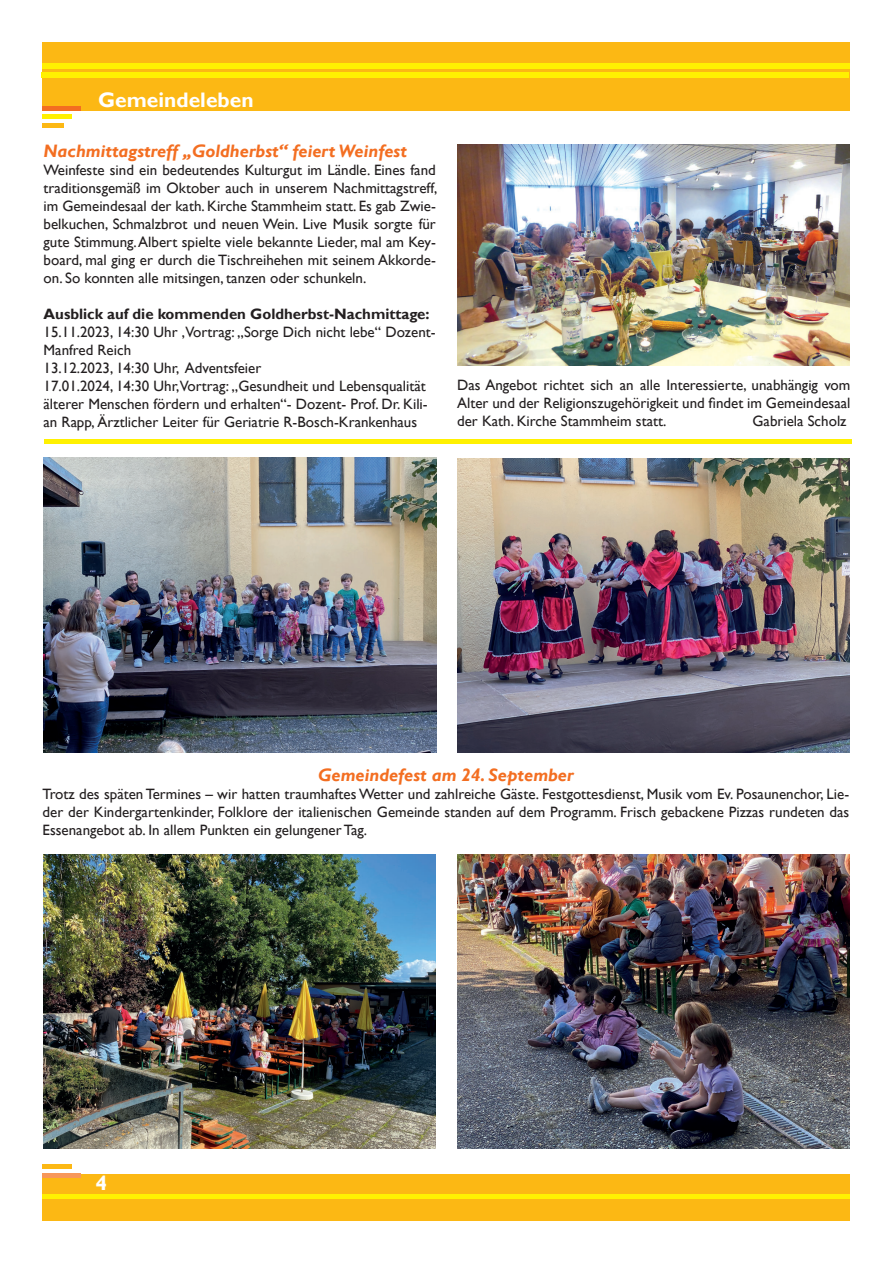
<style>
.page{position:relative;width:893px;height:1263px;background:#fff}
.page>*{position:absolute;margin:0;border:0;box-sizing:border-box;transform-origin:0 0}
.Seitenzahl{font:700 21px "Gill Sans";color:#fff}
.Seitenzahl-2{font:italic 700 18px "Gill Sans";color:#f36e21}
.Seitenzahl-3{font:15px/18px "Gill Sans";color:#231f20;text-align:justify}
.Seitenzahl-4{font:700 15px "Gill Sans";color:#231f20}
</style>
<div class="page">
<div style="left:43px;top:43px;width:807px;height:68px;background:#fcb814"></div>
<div style="left:43px;top:64px;width:807px;height:5px;background:#fff101"></div>
<div style="left:41px;top:72px;width:808px;height:6px;background:#fff101"></div>
<div style="left:43px;top:106px;width:38px;height:5px;background:#f36e21"></div>
<hr style="left:43px;top:115px;width:29px;height:4px;background:#fff101">
<div style="left:43px;top:123px;width:21px;height:5px;background:#fcb814"></div>
<div style="left:43px;top:1174px;width:807px;height:46px;background:#fcb814"></div>
<hr style="left:43px;top:1194px;width:807px;height:4px;background:#fff101">
<hr style="left:43px;top:1173px;width:38px;height:4px;background:#f7975a">
<div style="left:43px;top:1164px;width:29px;height:5px;background:#fcb814"></div>
<img style="left:457px;top:145px;width:392px;height:220px">
<img style="left:44px;top:854px;width:392px;height:294px">
<img style="left:44px;top:458px;width:393px;height:295px">
<img style="left:457px;top:459px;width:392px;height:294px">
<img style="left:457px;top:854px;width:392px;height:294px">
<div style="left:44px;top:439px;width:807px;height:5px;background:#fff101"></div>
<p class="Seitenzahl" style="left:98px;top:87px;width:157px">Gemeindeleben</p>
<p class="Seitenzahl-2" style="left:44px;top:141px;width:365px">Nachmittagstreff „Goldherbst“ feiert Weinfest</p>
<p class="Seitenzahl-3" style="left:44px;top:161px;width:395px">Weinfeste sind ein bedeutendes Kulturgut im Ländle. Eines fand traditionsgemäß im Oktober auch in unserem Nachmittagstreff, im Gemeindesaal der kath. Kirche Stammheim statt. Es gab Zwie&shy;belkuchen, Schmalzbrot und neuen Wein. Live Musik sorgte für gute Stimmung. Albert spielte viele bekannte Lieder, mal am Key&shy;board, mal ging er durch die Tischreihehen mit seinem Akkorde&shy;on. So konnten alle mitsingen, tanzen oder schunkeln.</p>
<p class="Seitenzahl-4" style="left:44px;top:305px;width:387px">Ausblick auf die kommenden Goldherbst-Nachmittage:</p>
<p class="Seitenzahl-3" style="left:44px;top:323px;width:394px">15.11.2023, 14:30 Uhr ,Vortrag: „Sorge Dich nicht lebe“ Dozent-<br>Manfred Reich</p>
<p class="Seitenzahl-3" style="left:44px;top:359px;width:219px">13.12.2023, 14:30 Uhr, Adventsfeier</p>
<p class="Seitenzahl-3" style="left:44px;top:377px;width:386px;text-align:left">17.01.2024, 14:30 Uhr,Vortrag: „Gesundheit und Lebensqualität älterer Menschen fördern und erhalten“- Dozent- Prof. Dr. Kili&shy;an Rapp, Ärztlicher Leiter für Geriatrie R-Bosch-Krankenhaus</p>
<p class="Seitenzahl-3" style="left:457px;top:376px;width:395px">Das Angebot richtet sich an alle Interessierte, unabhängig vom Alter und der Religionszugehörigkeit und findet im Gemeindesaal der Kath. Kirche Stammheim statt.</p>
<p class="Seitenzahl-3" style="left:752px;top:412px;width:96px">Gabriela Scholz</p>
<p class="Seitenzahl-2" style="left:318px;top:764px;width:257px">Gemeindefest am 24. September</p>
<p class="Seitenzahl-3" style="left:43px;top:785px;width:808px">Trotz des späten Termines – wir hatten traumhaftes Wetter und zahlreiche Gäste. Festgottesdienst, Musik vom Ev. Posaunenchor, Lie&shy;der der Kindergartenkinder, Folklore der italienischen Gemeinde standen auf dem Programm. Frisch gebackene Pizzas rundeten das Essenangebot ab. In allem Punkten ein gelungener Tag.</p>
<p class="Seitenzahl" style="left:96px;top:1170px;width:13px">4</p>
</div>
